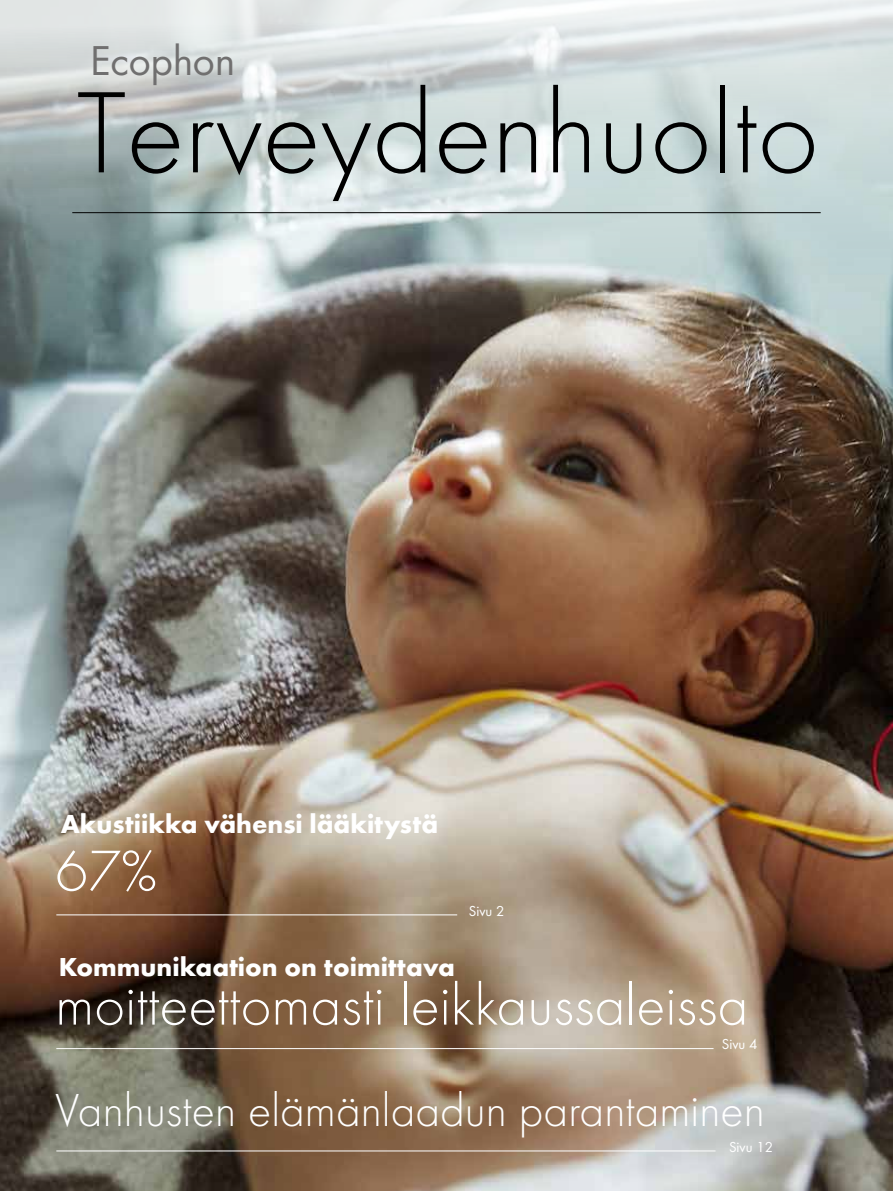
<style>
.page{position:relative;width:893px;height:1191px;background:#fff}
.page>*{position:absolute;margin:0;border:0;box-sizing:border-box;transform-origin:0 0}
.t1{font:300 120px "Futura";color:#000}
.t2{font:300 60px "Futura";color:#fff}
.t3{font:300 48px "Futura";color:#fff}
.t4{font:43.35px "Futura Boo";color:#706f6f}
.t5{font:700 27px "Futura";color:#fff}
.t6{font:15px "Futura Boo";color:#fff}
</style>
<div class="page">
<img style="left:0;top:338px;width:893px;height:853px">
<svg style="left:0;top:0;width:893px;height:338px"></svg>
<hr style="left:72px;top:212px;width:749px;height:1px;background:#000">
<hr style="left:56px;top:1048px;width:657px;height:1px;background:#fff">
<hr style="left:56px;top:1150px;width:660px;height:1px;background:#fff">
<hr style="left:56px;top:914px;width:401px;height:1px;background:#fff">
<h3 class="t4" style="left:90px;top:35px;width:146px">Ecophon</h3>
<h1 class="t1" style="left:77px;top:65px;width:744px">Terveydenhuolto</h1>
<p class="t5" style="left:61px;top:807px;width:379px">Akustiikka vähensi lääkitystä</p>
<h2 class="t2" style="left:55px;top:837px;width:103px">67%</h2>
<p class="t5" style="left:59px;top:950px;width:398px">Kommunikaation on toimittava</p>
<p class="t6" style="left:469px;top:901px;width:37px">Sivu 2</p>
<h2 class="t2" style="left:55px;top:970px;width:694px">moitteettomasti leikkaussaleissa</h2>
<p class="t6" style="left:722px;top:1035px;width:37px">Sivu 4</p>
<h3 class="t3" style="left:55px;top:1083px;width:711px">Vanhusten elämänlaadun parantaminen</h3>
<p class="t6" style="left:729px;top:1137px;width:45px">Sivu 12</p>
</div>
